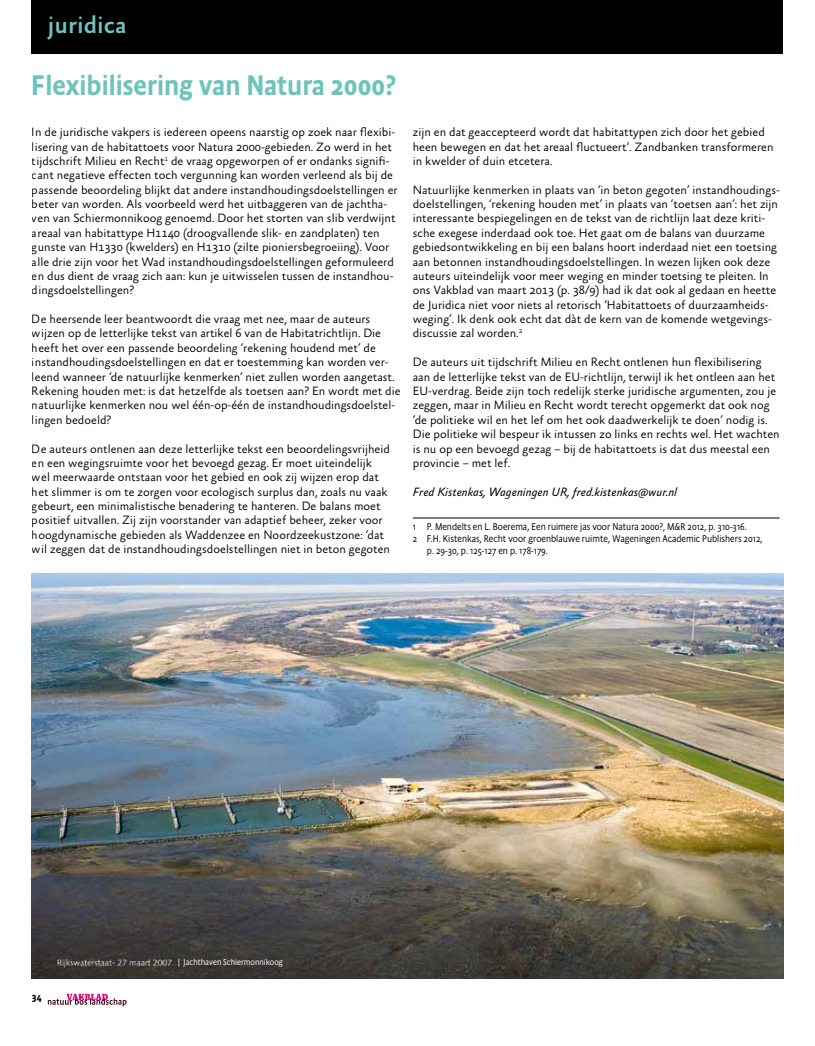
<style>
.page{position:relative;width:815px;height:1046px;background:#fff}
.page>*{position:absolute;margin:0;border:0;box-sizing:border-box;transform-origin:0 0}
.t1{font:500 28.75px "Absara Sans Head";color:#6dc3bd}
.t2{font:500 25px "Absara Sans TF";color:#6dc3bd}
.t3{font:300 12.25px/14.4px "Absara Sans";color:#000}
.t4{font:italic 12.25px "Absara Sans";color:#000}
.t5{font:500 10.38px "Absara Sans TF Head";color:#000}
.t6{font:300 10px "Absara Sans Head";color:#000}
.t7{font:300 8.75px "Absara Sans Head";color:#fff}
</style>
<div class="page">
<div style="left:32px;top:0;width:751px;height:53px;background:#000"></div>
<svg style="left:48px;top:993px;width:79px;height:13px"></svg>
<hr style="left:413px;top:517px;width:367px;height:1px;background:#000">
<img style="left:32px;top:573px;width:751px;height:405px">
<h2 class="t2" style="left:48px;top:11px;width:80px">juridica</h2>
<h1 class="t1" style="left:32px;top:68px;width:366px">Flexibilisering van Natura 2000?</h1>
<p class="t3" style="left:32px;top:125px;width:367px">In de juridische vakpers is iedereen opeens naarstig op zoek naar flexibi&shy;lisering van de habitattoets voor Natura 2000-gebieden. Zo werd in het tijdschrift Milieu en Recht<sup>1</sup> de vraag opgeworpen of er ondanks signifi&shy;cant negatieve effecten toch vergunning kan worden verleend als bij de passende beoordeling blijkt dat andere instandhoudingsdoelstellingen er beter van worden. Als voorbeeld werd het uitbaggeren van de jachtha&shy;ven van Schiermonnikoog genoemd. Door het storten van slib verdwijnt areaal van habitattype H1140 (droogvallende slik- en zandplaten) ten gunste van H1330 (kwelders) en H1310 (zilte pioniersbegroeiing). Voor alle drie zijn voor het Wad instandhoudingsdoelstellingen geformuleerd en dus dient de vraag zich aan: kun je uitwisselen tussen de instandhou&shy;dingsdoelstellingen?</p>
<p class="t3" style="left:32px;top:312px;width:370px">De heersende leer beantwoordt die vraag met nee, maar de auteurs wijzen op de letterlijke tekst van artikel 6 van de Habitatrichtlijn. Die heeft het over een passende beoordeling ‘rekening houdend met’ de instandhoudingsdoelstellingen en dat er toestemming kan worden ver&shy;leend wanneer ‘de natuurlijke kenmerken’ niet zullen worden aangetast.<br>Rekening houden met: is dat hetzelfde als toetsen aan? En wordt met die natuurlijke kenmerken nou wel één-op-één de instandhoudingsdoelstel&shy;lingen bedoeld?</p>
<p class="t3" style="left:32px;top:442px;width:360px">De auteurs ontlenen aan deze letterlijke tekst een beoordelingsvrijheid en een wegingsruimte voor het bevoegd gezag. Er moet uiteindelijk wel meerwaarde ontstaan voor het gebied en ook zij wijzen erop dat het slimmer is om te zorgen voor ecologisch surplus dan, zoals nu vaak gebeurt, een minimalistische benadering te hanteren. De balans moet positief uitvallen. Zij zijn voorstander van adaptief beheer, zeker voor hoogdynamische gebieden als Waddenzee en Noordzeekustzone: ‘dat wil zeggen dat de instandhoudingsdoelstellingen niet in beton gegoten</p>
<p class="t3" style="left:413px;top:125px;width:362px">zijn en dat geaccepteerd wordt dat habitattypen zich door het gebied heen bewegen en dat het areaal fluctueert’. Zandbanken transformeren in kwelder of duin etcetera.</p>
<p class="t3" style="left:413px;top:183px;width:369px">Natuurlijke kenmerken in plaats van ‘in beton gegoten’ instandhoudings&shy;doelstellingen, ‘rekening houden met’ in plaats van ‘toetsen aan’: het zijn interessante bespiegelingen en de tekst van de richtlijn laat deze kriti&shy;sche exegese inderdaad ook toe. Het gaat om de balans van duurzame gebiedsontwikkeling en bij een balans hoort inderdaad niet een toetsing aan betonnen instandhoudingsdoelstellingen. In wezen lijken ook deze auteurs uiteindelijk voor meer weging en minder toetsing te pleiten. In ons Vakblad van maart 2013 (p. 38/9) had ik dat ook al gedaan en heette de Juridica niet voor niets al retorisch ‘Habitattoets of duurzaamheids&shy;weging’. Ik denk ook echt dat dàt de kern van de komende wetgevings&shy;discussie zal worden.<sup>2</sup></p>
<p class="t3" style="left:413px;top:355px;width:368px">De auteurs uit tijdschrift Milieu en Recht ontlenen hun flexibilisering aan de letterlijke tekst van de EU-richtlijn, terwijl ik het ontleen aan het EU-verdrag. Beide zijn toch redelijk sterke juridische argumenten, zou je zeggen, maar in Milieu en Recht wordt terecht opgemerkt dat ook nog ‘de politieke wil en het lef om het ook daadwerkelijk te doen’ nodig is.<br>Die politieke wil bespeur ik intussen zo links en rechts wel. Het wachten is nu op een bevoegd gezag – bij de habitattoets is dat dus meestal een provincie – met lef.</p>
<p class="t4" style="left:413px;top:485px;width:266px">Fred Kistenkas, Wageningen UR, fred.kistenkas@wur.nl</p>
<p class="t6" style="left:413px;top:520px;width:336px">1 P. Mendelts en L. Boerema, Een ruimere jas voor Natura 2000?, M&amp;R 2012, p. 310-316.</p>
<p class="t6" style="left:413px;top:532px;width:351px">2 F.H. Kistenkas, Recht voor groenblauwe ruimte, Wageningen Academic Publishers 2012,</p>
<p class="t6" style="left:427px;top:544px;width:122px">p. 29-30, p. 125-127 en p. 178-179.</p>
<p class="t5" style="left:32px;top:991px;width:11px">34</p>
<p class="t7" style="left:178px;top:957px;width:107px">| Jachthaven Schiermonnikoog</p>
</div>
